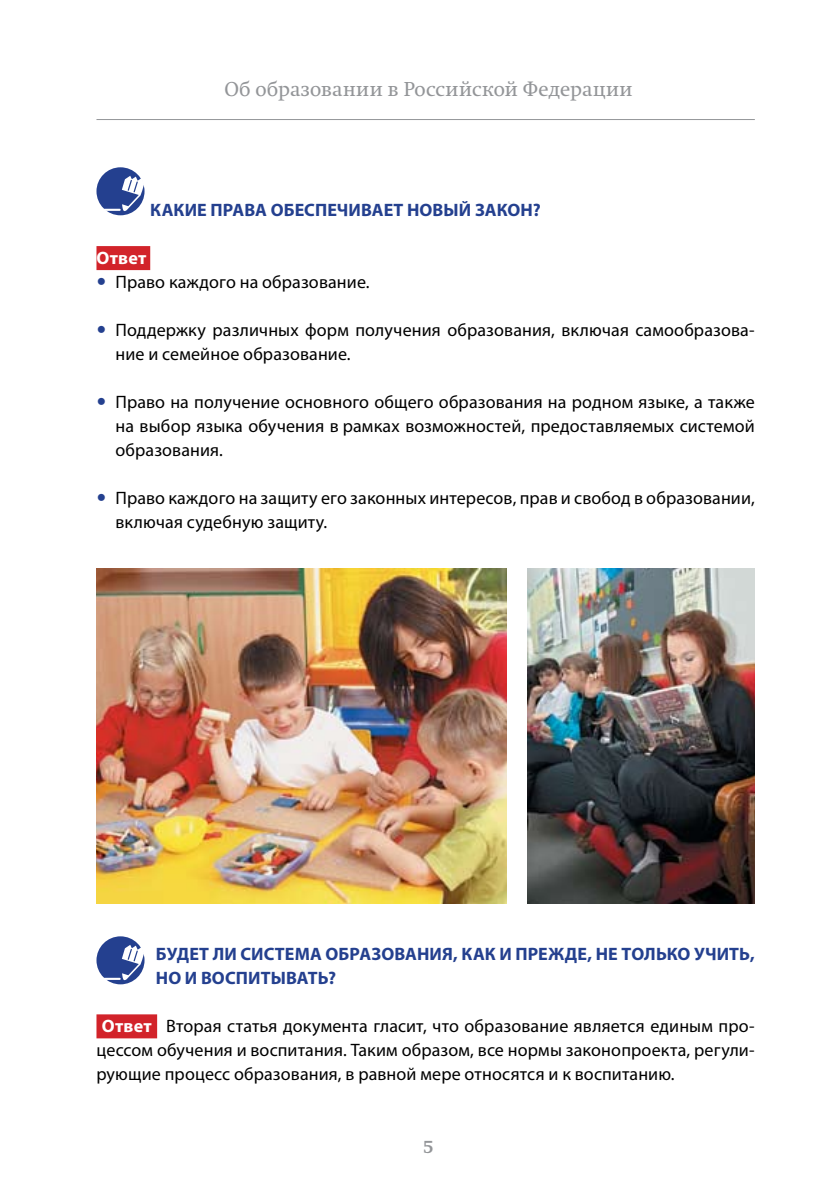
<style>
.page{position:relative;width:840px;height:1191px;background:#fff}
.page>*{position:absolute;margin:0;border:0;box-sizing:border-box;transform-origin:0 0}
.t1{font:20px "Swift C";letter-spacing:.01em;color:#939598}
.t2{font:18px/24px "Myriad Pro";letter-spacing:.01em;color:#000}
.t3{font:700 18px/24px "Myriad Pro";letter-spacing:.005em;color:#24408f}
.s1{font-weight:700;color:#fff}
</style>
<div class="page">
<hr style="left:96px;top:119px;width:658px;height:1px;background:#939598">
<img style="left:96px;top:568px;width:410px;height:335px">
<div style="left:96px;top:167px;width:48px;height:48px;background:#24408f;border-radius:50%"></div>
<svg style="left:103px;top:176px;width:41px;height:35px"></svg>
<img style="left:527px;top:568px;width:227px;height:335px">
<div style="left:96px;top:1014px;width:61px;height:24px;background:#d2232a"></div>
<div style="left:96px;top:936px;width:48px;height:48px;background:#24408f;border-radius:50%"></div>
<svg style="left:103px;top:944px;width:41px;height:36px"></svg>
<div style="left:96px;top:246px;width:54px;height:24px;background:#d2232a"></div>
<p class="t1" style="left:224px;top:77px;width:409px">Об образовании в Российской Федерации</p>
<p class="t3" style="left:150px;top:197px;width:392px">Какие права обеспечивает новый закон?</p>
<p class="t2" style="left:115px;top:246px;width:255px;text-indent:-19px"><span class="s1">Ответ<br></span>Право каждого на образование.</p>
<p class="t2" style="left:115px;top:318px;width:640px">Поддержку различных форм получения образования, включая самообразова&shy;ние и семейное образование.</p>
<p class="t2" style="left:115px;top:390px;width:640px;text-align:justify">Право на получение основного общего образования на родном языке, а также на выбор языка обучения в рамках возможностей, предоставляемых системой образования.</p>
<p class="t2" style="left:115px;top:486px;width:640px">Право каждого на защиту его законных интересов, прав и свобод в образовании, включая судебную защиту.</p>
<p class="t3" style="left:156px;top:941px;width:600px">Будет ли система образования, как и прежде, не только учить, но и воспитывать?</p>
<p class="t2" style="left:96px;top:1014px;width:659px;text-align:justify"><span class="s1">Ответ</span> Вторая статья документа гласит, что образование является единым про&shy;цессом обучения и воспитания. Таким образом, все нормы законопроекта, регули&shy;рующие процесс образования, в равной мере относятся и к воспитанию.</p>
</div>
